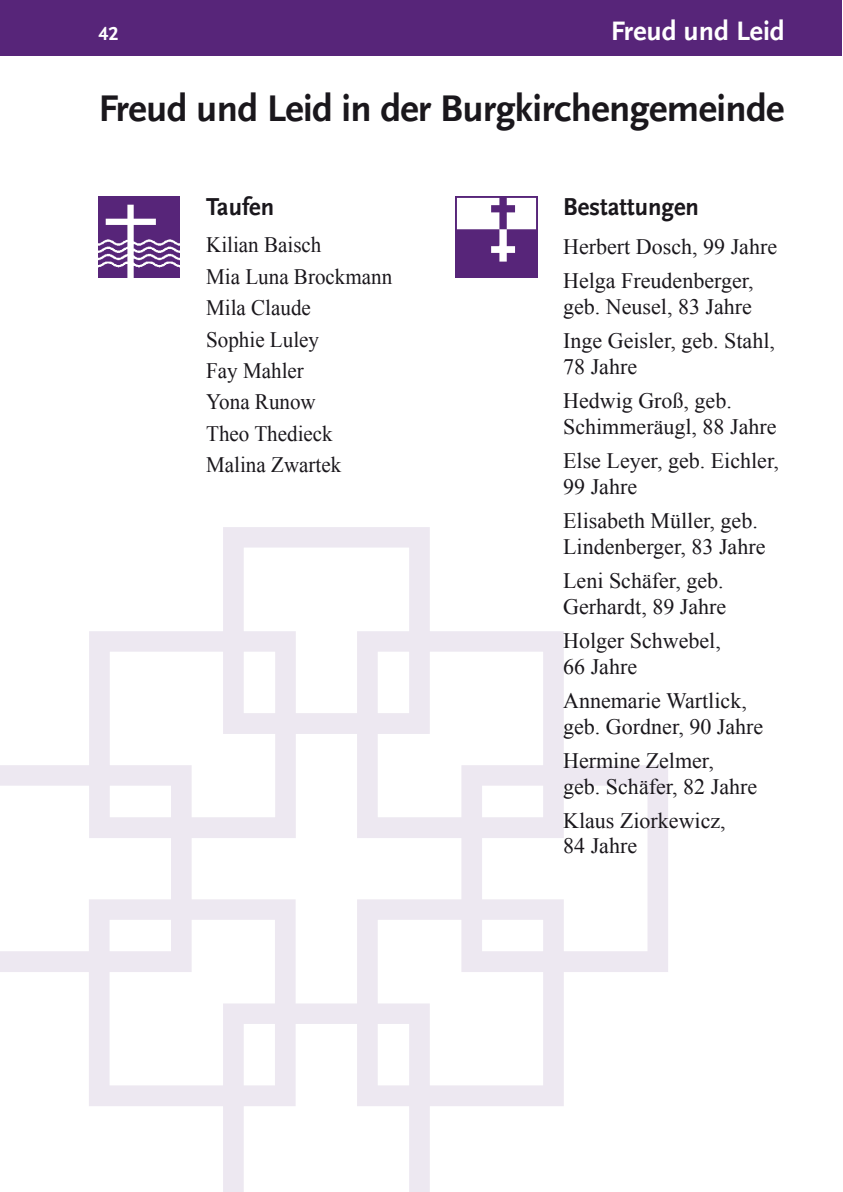
<style>
.page{position:relative;width:843px;height:1192px;background:#fff}
.page>*{position:absolute;margin:0;border:0;box-sizing:border-box;transform-origin:0 0}
.t1{font:700 39px "Scala Sans LF";letter-spacing:-.015em;color:#1a171c}
.t2{font:700 28px "Scala Sans LF";color:#fff}
.t3{font:700 25.8px "Scala Sans LF";color:#1a171c;scale:.96 1}
.t4{font:22px/34.2px "Times New Roman";color:#1a171c}
.t5{font:22px/31.4px "Times New Roman";color:#1a171c;scale:.96 1}
.t6{font:700 20px "Scala Sans LF";color:#fff}
</style>
<div class="page">
<div style="left:0;top:0;width:841px;height:55px;background:#572579"></div>
<svg style="left:223px;top:527px;width:207px;height:206px"></svg>
<svg style="left:223px;top:1003px;width:207px;height:188px"></svg>
<svg style="left:0;top:765px;width:192px;height:206px"></svg>
<svg style="left:461px;top:765px;width:207px;height:206px"></svg>
<svg style="left:89px;top:631px;width:207px;height:207px"></svg>
<svg style="left:357px;top:631px;width:206px;height:207px"></svg>
<svg style="left:89px;top:899px;width:206px;height:206px"></svg>
<svg style="left:357px;top:899px;width:206px;height:206px"></svg>
<img style="left:455px;top:196px;width:82px;height:81px">
<img style="left:98px;top:196px;width:82px;height:81px">
<p class="t6" style="left:98px;top:23px;width:21px">42</p>
<p class="t2" style="left:610px;top:16px;width:175px">Freud und Leid</p>
<h1 class="t1" style="left:98px;top:87px;width:687px">Freud und Leid in der Burgkirchengemeinde</h1>
<p class="t3" style="left:206px;top:193px;width:72px">Taufen</p>
<p class="t5" style="left:206px;top:229px;width:195px">Kilian Baisch<br>Mia Luna Brockmann<br>Mila Claude<br>Sophie Luley<br>Fay Mahler<br>Yona Runow<br>Theo Thedieck<br>Malina Zwartek</p>
<p class="t3" style="left:563px;top:193px;width:143px">Bestattungen</p>
<p class="t4" style="left:563px;top:229px;width:215px">Herbert Dosch, 99 Jahre<br>Helga Freudenberger,</p>
<p class="t4" style="left:563px;top:289px;width:213px">geb. Neusel, 83 Jahre<br>Inge Geisler, geb. Stahl,</p>
<p class="t4" style="left:563px;top:349px;width:170px">78 Jahre<br>Hedwig Groß, geb.</p>
<p class="t4" style="left:563px;top:409px;width:217px">Schimmeräugl, 88 Jahre<br>Else Leyer, geb. Eichler,</p>
<p class="t4" style="left:563px;top:469px;width:196px">99 Jahre<br>Elisabeth Müller, geb.</p>
<p class="t4" style="left:563px;top:529px;width:204px">Lindenberger, 83 Jahre<br>Leni Schäfer, geb.</p>
<p class="t4" style="left:563px;top:588px;width:165px">Gerhardt, 89 Jahre<br>Holger Schwebel,</p>
<p class="t4" style="left:563px;top:648px;width:185px">66 Jahre<br>Annemarie Wartlick,</p>
<p class="t4" style="left:563px;top:708px;width:202px">geb. Gordner, 90 Jahre<br>Hermine Zelmer,</p>
<p class="t4" style="left:563px;top:768px;width:195px">geb. Schäfer, 82 Jahre<br>Klaus Ziorkewicz,</p>
<p class="t4" style="left:563px;top:828px;width:75px">84 Jahre</p>
</div>
